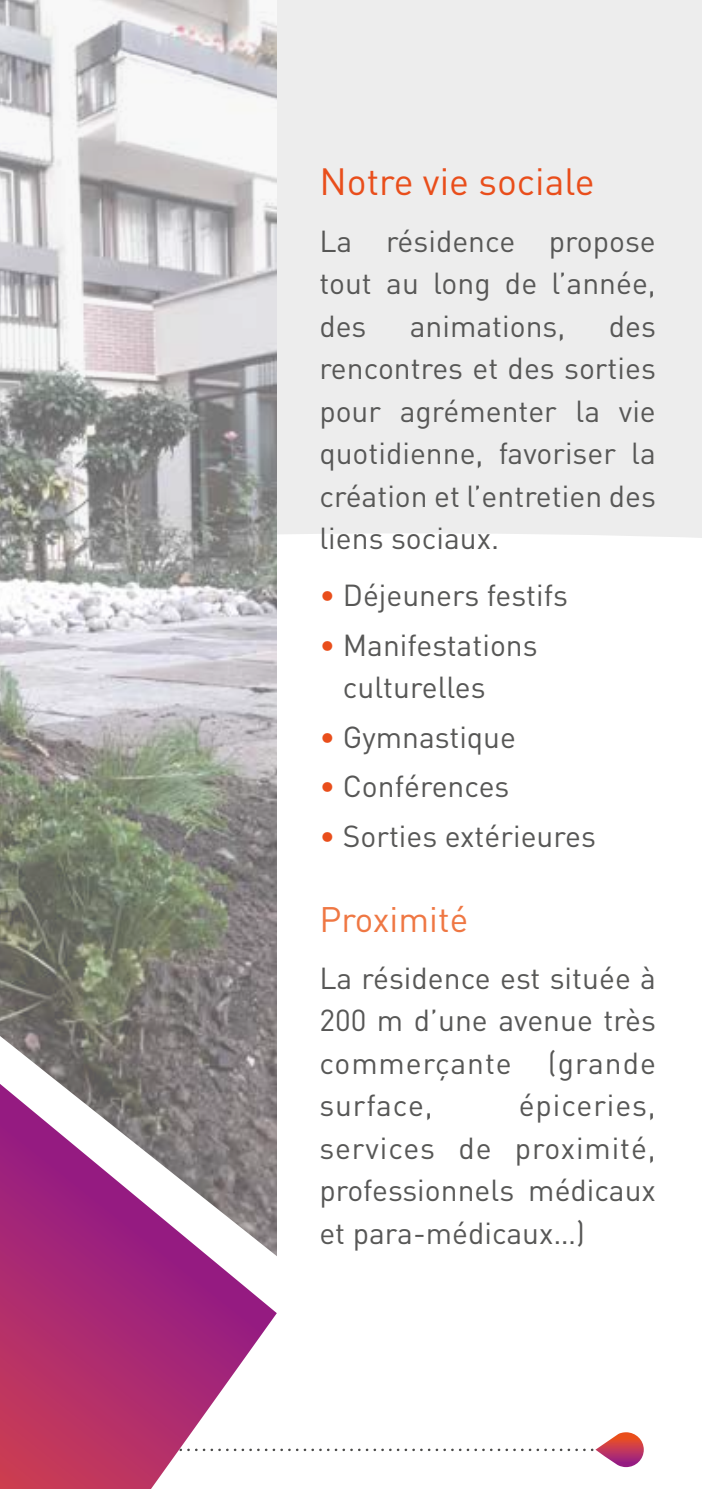
<style>
.page{position:relative;width:702px;height:1489px;background:#fff}
.page>*{position:absolute;margin:0;border:0;box-sizing:border-box;transform-origin:0 0}
.t1{font:37.5px "DIN";color:#e94e1b}
.t2{font:35px "DIN";color:#ef7743}
.t3{font:30px/42.5px "DIN";color:#575756;text-align:justify}
.s1{color:#e94e1b}
</style>
<div class="page">
<svg style="left:350px;top:1432px;width:293px;height:34px"></svg>
<div style="left:277px;top:0;width:425px;height:538px;background:#ededed"></div>
<img style="left:0;top:0;width:277px;height:1035px">
<svg style="left:0;top:1035px;width:345px;height:417px"></svg>
<svg style="left:0;top:1083px;width:277px;height:405px"></svg>
<p class="t1" style="left:319px;top:158px;width:277px">Notre vie sociale</p>
<p class="t3" style="left:319px;top:219px;width:338px">La résidence propose tout au long de l’année, des</p>
<p class="t3" style="left:410px;top:304px;width:157px">animations,</p>
<p class="t3" style="left:319px;top:304px;width:338px;text-indent:289px">des rencontres et des sorties pour agrémenter la vie quotidienne, favoriser la création et l’entretien des liens sociaux.</p>
<p class="t3" style="left:319px;top:573px;width:250px"><span class="s1">•</span> Déjeuners festifs</p>
<p class="t3" style="left:343px;top:623px;width:196px;text-indent:-23px"><span class="s1">•</span> Manifestations culturelles</p>
<p class="t3" style="left:319px;top:715px;width:198px"><span class="s1">•</span> Gymnastique</p>
<p class="t3" style="left:319px;top:764px;width:192px"><span class="s1">•</span> Conférences</p>
<p class="t3" style="left:319px;top:814px;width:278px"><span class="s1">•</span> Sorties extérieures</p>
<p class="t2" style="left:319px;top:897px;width:150px">Proximité</p>
<p class="t3" style="left:319px;top:955px;width:338px">La résidence est située à 200 m d’une avenue très commerçante (grande surface,</p>
<p class="t3" style="left:319px;top:1083px;width:338px;text-indent:199px">épiceries, services de proximité, professionnels médicaux et para-médicaux…)</p>
</div>
